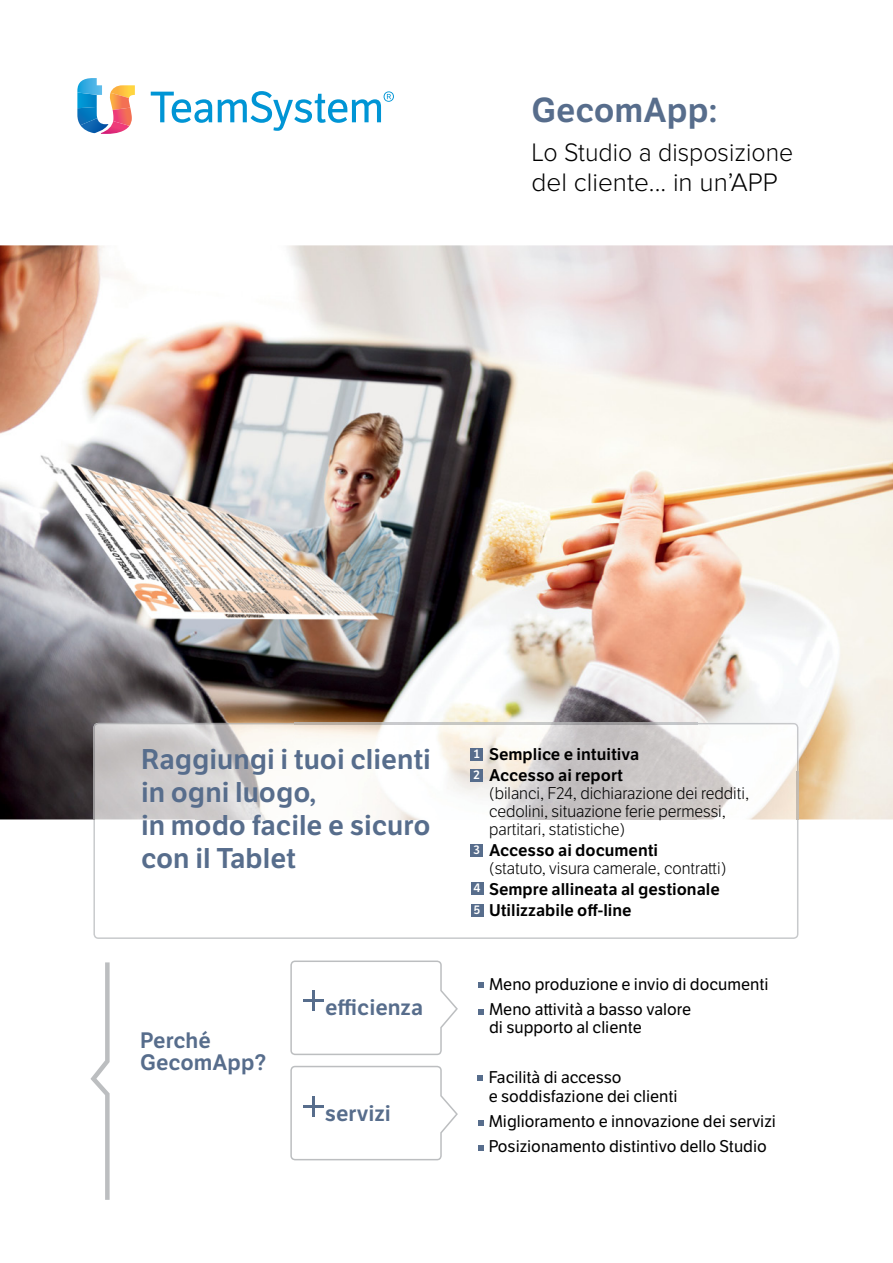
<style>
.page{position:relative;width:893px;height:1263px;background:#fff}
.page>*{position:absolute;margin:0;border:0;box-sizing:border-box;transform-origin:0 0}
.t1{font:600 33.75px "LFT Etica";color:#576d8c}
.t2{font:600 27.75px/33px "LFT Etica";color:#576d8c}
.t3{font:300 26.25px/30px "Proxima Nova";color:#000;scale:.95 1}
.t4{font:600 21.75px/22.5px "LFT Etica";color:#576d8c}
.t5{font:16.5px/24.8px "LFT Etica";color:#000}
.t6{font:300 16.5px/18px "LFT Etica";color:#000}
.t7{font:600 16.5px/21px "LFT Etica";color:#000}
.t8{font:600 12px/21.1px "LFT Etica";color:#fff}
</style>
<div class="page">
<img style="left:0;top:245px;width:893px;height:574px">
<img style="left:95px;top:724px;width:702px;height:95px">
<svg style="left:93px;top:819px;width:705px;height:120px"></svg>
<img style="left:93px;top:723px;width:202px;height:48px">
<img style="left:295px;top:723px;width:403px;height:1px">
<img style="left:698px;top:723px;width:100px;height:48px">
<img style="left:93px;top:771px;width:2px;height:48px">
<img style="left:797px;top:771px;width:1px;height:48px">
<svg style="left:477px;top:1076px;width:5px;height:5px"></svg>
<svg style="left:478px;top:982px;width:5px;height:5px"></svg>
<svg style="left:478px;top:1010px;width:5px;height:5px"></svg>
<svg style="left:478px;top:1120px;width:5px;height:5px"></svg>
<svg style="left:478px;top:1146px;width:5px;height:5px"></svg>
<div style="left:470px;top:748px;width:13px;height:13px;background:#576d8c"></div>
<div style="left:470px;top:769px;width:13px;height:13px;background:#576d8c"></div>
<div style="left:470px;top:844px;width:13px;height:13px;background:#576d8c"></div>
<div style="left:471px;top:882px;width:12px;height:13px;background:#576d8c"></div>
<div style="left:471px;top:904px;width:12px;height:13px;background:#576d8c"></div>
<svg style="left:90px;top:962px;width:20px;height:238px"></svg>
<svg style="left:290px;top:960px;width:168px;height:95px"></svg>
<svg style="left:290px;top:1066px;width:168px;height:94px"></svg>
<svg style="left:77px;top:78px;width:58px;height:56px"></svg>
<svg style="left:151px;top:92px;width:61px;height:31px"></svg>
<svg style="left:218px;top:91px;width:176px;height:40px"></svg>
<h1 class="t1" style="left:531px;top:90px;width:187px">GecomApp:</h1>
<h3 class="t3" style="left:531px;top:138px;width:277px">Lo Studio a disposizione del cliente... in un’APP</h3>
<h2 class="t2" style="left:141px;top:743px;width:291px">Raggiungi i tuoi clienti in ogni luogo,<br>in modo facile e sicuro con il Tablet</h2>
<p class="t7" style="left:489px;top:744px;width:152px">Semplice e intuitiva<br>Accesso ai report</p>
<p class="t8" style="left:473px;top:743px;width:8px">1<br>2</p>
<p class="t6" style="left:489px;top:785px;width:262px">(bilanci, F24, dichiarazione dei redditi, cedolini, situazione ferie permessi, partitari, statistiche)</p>
<p class="t7" style="left:489px;top:840px;width:171px">Accesso ai documenti</p>
<p class="t6" style="left:489px;top:860px;width:239px">(statuto, visura camerale, contratti)</p>
<p class="t7" style="left:489px;top:879px;width:232px">Sempre allineata al gestionale<br>Utilizzabile off-line</p>
<p class="t8" style="left:473px;top:839px;width:8px">3</p>
<p class="t8" style="left:473px;top:878px;width:8px">4<br>5</p>
<h3 class="t4" style="left:140px;top:1029px;width:128px">Perché<br>GecomApp?</h3>
<h3 class="t4" style="left:325px;top:996px;width:99px">efficienza</h3>
<h3 class="t4" style="left:325px;top:1102px;width:67px">servizi</h3>
<p class="t5" style="left:489px;top:972px;width:281px">Meno produzione e invio di documenti<br>Meno attività a basso valore</p>
<p class="t5" style="left:489px;top:1015px;width:154px">di supporto al cliente</p>
<p class="t5" style="left:489px;top:1069px;width:191px;line-height:18.8px">Facilità di accesso<br>e soddisfazione dei clienti</p>
<p class="t5" style="left:489px;top:1109px;width:289px">Miglioramento e innovazione dei servizi<br>Posizionamento distintivo dello Studio</p>
</div>
